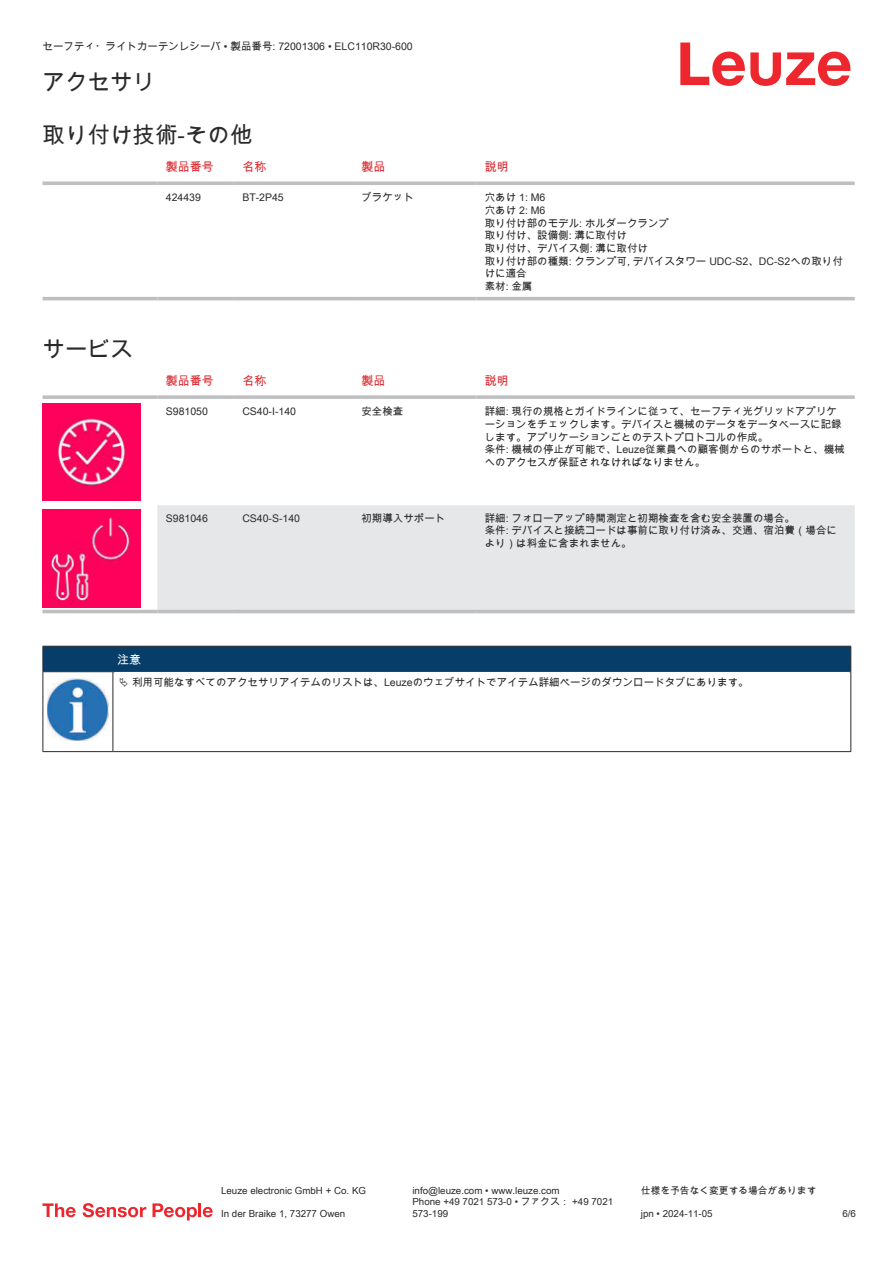
<style>
.page{position:relative;width:893px;height:1263px;background:#fff}
.page>*{position:absolute;margin:0;border:0;box-sizing:border-box;transform-origin:0 0}
.t1{font:22.5px "Arial Unicode MS";color:#2b292a}
.t2{font:12px "Arial Unicode MS";color:#db2a30}
.t3{font:12px "Arial Unicode MS";color:#fff}
.t4{font:10.5px/12.6px "Arial Unicode MS";color:#2b292a}
.t5{font:9.75px/11.7px "Arial Unicode MS";color:#2b292a}
</style>
<div class="page">
<svg style="left:680px;top:43px;width:170px;height:43px"></svg>
<svg style="left:43px;top:300px;width:812px;height:1px"></svg>
<svg style="left:43px;top:181px;width:114px;height:4px"></svg>
<svg style="left:157px;top:181px;width:77px;height:4px"></svg>
<svg style="left:234px;top:181px;width:119px;height:4px"></svg>
<svg style="left:353px;top:181px;width:123px;height:4px"></svg>
<svg style="left:476px;top:181px;width:379px;height:4px;background:#c4c6c8"></svg>
<hr style="left:43px;top:297px;width:114px;height:3px;background:#bdbfc1">
<hr style="left:157px;top:297px;width:77px;height:3px;background:#bdbfc1">
<hr style="left:234px;top:297px;width:119px;height:3px;background:#bdbfc1">
<hr style="left:353px;top:297px;width:123px;height:3px;background:#bdbfc1">
<hr style="left:476px;top:297px;width:379px;height:3px;background:#bdbfc1">
<svg style="left:43px;top:403px;width:812px;height:211px"></svg>
<div style="left:157px;top:505px;width:698px;height:105px;background:#e6e7e9"></div>
<svg style="left:43px;top:395px;width:114px;height:4px"></svg>
<svg style="left:157px;top:395px;width:77px;height:4px"></svg>
<svg style="left:234px;top:395px;width:119px;height:4px"></svg>
<svg style="left:353px;top:395px;width:123px;height:4px"></svg>
<svg style="left:476px;top:395px;width:379px;height:4px;background:#c3c5c7"></svg>
<hr style="left:43px;top:610px;width:114px;height:3px;background:#bdbfc1">
<hr style="left:157px;top:610px;width:77px;height:3px;background:#bdbfc1">
<hr style="left:234px;top:610px;width:119px;height:3px;background:#bdbfc1">
<hr style="left:353px;top:610px;width:123px;height:3px;background:#bdbfc1">
<hr style="left:476px;top:610px;width:379px;height:3px;background:#bdbfc1">
<img style="left:43px;top:403px;width:97px;height:98px">
<img style="left:43px;top:509px;width:97px;height:98px">
<div style="left:43px;top:646px;width:808px;height:26px;background:#063d69"></div>
<hr style="left:113px;top:671px;width:738px;height:1px;background:#2b292a">
<hr style="left:43px;top:672px;width:1px;height:75px;background:#2b292a">
<hr style="left:113px;top:672px;width:1px;height:75px;background:#2b292a">
<hr style="left:850px;top:672px;width:1px;height:75px;background:#2b292a">
<hr style="left:43px;top:751px;width:70px;height:1px;background:#2b292a">
<hr style="left:113px;top:751px;width:738px;height:1px;background:#2b292a">
<img style="left:47px;top:678px;width:61px;height:63px">
<svg style="left:43px;top:1203px;width:33px;height:14px"></svg>
<svg style="left:83px;top:1203px;width:63px;height:14px"></svg>
<svg style="left:153px;top:1203px;width:44px;height:17px"></svg>
<hr style="left:198px;top:1203px;width:3px;height:14px;background:#ed272d">
<svg style="left:203px;top:1207px;width:10px;height:10px"></svg>
<p class="t4" style="left:43px;top:40px;width:372px">セーフティ・ライトカーテンレシーバ • 製品番号: 72001306 • ELC110R30-600</p>
<h1 class="t1" style="left:43px;top:66px;width:114px">アクセサリ</h1>
<h1 class="t1" style="left:43px;top:119px;width:211px">取り付け技術-その他</h1>
<p class="t2" style="left:166px;top:158px;width:49px">製品番号</p>
<p class="t2" style="left:242px;top:158px;width:25px">名称</p>
<p class="t2" style="left:361px;top:158px;width:25px">製品</p>
<p class="t2" style="left:485px;top:158px;width:25px">説明</p>
<p class="t4" style="left:166px;top:191px;width:37px">424439</p>
<p class="t4" style="left:242px;top:191px;width:43px">BT-2P45</p>
<p class="t4" style="left:361px;top:191px;width:54px">ブラケット</p>
<p class="t4" style="left:485px;top:191px;width:360px">穴あけ 1: M6<br>穴あけ 2: M6<br>取り付け部のモデル: ホルダークランプ<br>取り付け、設備側: 溝に取付け<br>取り付け、デバイス側: 溝に取付け<br>取り付け部の種類: クランプ可, デバイスタワー UDC-S2、DC- S2への取り付けに適合<br>素材: 金属</p>
<h1 class="t1" style="left:43px;top:333px;width:91px">サービス</h1>
<p class="t2" style="left:166px;top:372px;width:49px">製品番号</p>
<p class="t2" style="left:242px;top:372px;width:25px">名称</p>
<p class="t2" style="left:361px;top:372px;width:25px">製品</p>
<p class="t2" style="left:485px;top:372px;width:25px">説明</p>
<p class="t4" style="left:166px;top:405px;width:44px">S981050</p>
<p class="t4" style="left:242px;top:405px;width:55px">CS40-I-140</p>
<p class="t4" style="left:361px;top:405px;width:43px">安全検査</p>
<p class="t4" style="left:485px;top:405px;width:361px">詳細: 現行の規格とガイドラインに従って、セーフティ光グリッドアプリケーショ ンをチェックします。デバイスと機械のデータをデータベースに記録します 。アプリケーションごとのテストプロトコルの作成。<br>条件: 機械の停止が可能で、Leuze従業員への顧客側からのサポートと、機械への アクセスが保証されなければなりません。</p>
<p class="t4" style="left:166px;top:511px;width:44px">S981046</p>
<p class="t4" style="left:242px;top:511px;width:59px">CS40-S-140</p>
<p class="t4" style="left:361px;top:511px;width:85px">初期導入サポート</p>
<p class="t4" style="left:485px;top:511px;width:354px">詳細: フォローアップ時間測定と初期検査を含む安全装置の場合。<br>条件: デバイスと接続コードは事前に取り付け済み、交通、宿泊費（場合により） は料金に含まれません。</p>
<p class="t3" style="left:117px;top:651px;width:25px">注意</p>
<p class="t4" style="left:132px;top:676px;width:618px">利用可能なすべてのアクセサリアイテムのリストは、Leuzeのウェブサイトでアイテム詳細ページのダウンロードタブにあります。</p>
<p class="t5" style="left:221px;top:1184px;width:146px">Leuze electronic GmbH + Co. KG</p>
<p class="t5" style="left:412px;top:1184px;width:149px">info@leuze.com • www.leuze.com</p>
<p class="t5" style="left:641px;top:1184px;width:177px">仕様を予告なく変更する場合があります</p>
<p class="t5" style="left:221px;top:1207px;width:126px">In der Braike 1, 73277 Owen</p>
<p class="t5" style="left:412px;top:1196px;width:202px">Phone +49 7021 573-0 • ファクス： +49 7021<br>573-199</p>
<p class="t5" style="left:641px;top:1207px;width:73px">jpn • 2024-11-05</p>
<p class="t5" style="left:842px;top:1207px;width:15px">6/6</p>
</div>
